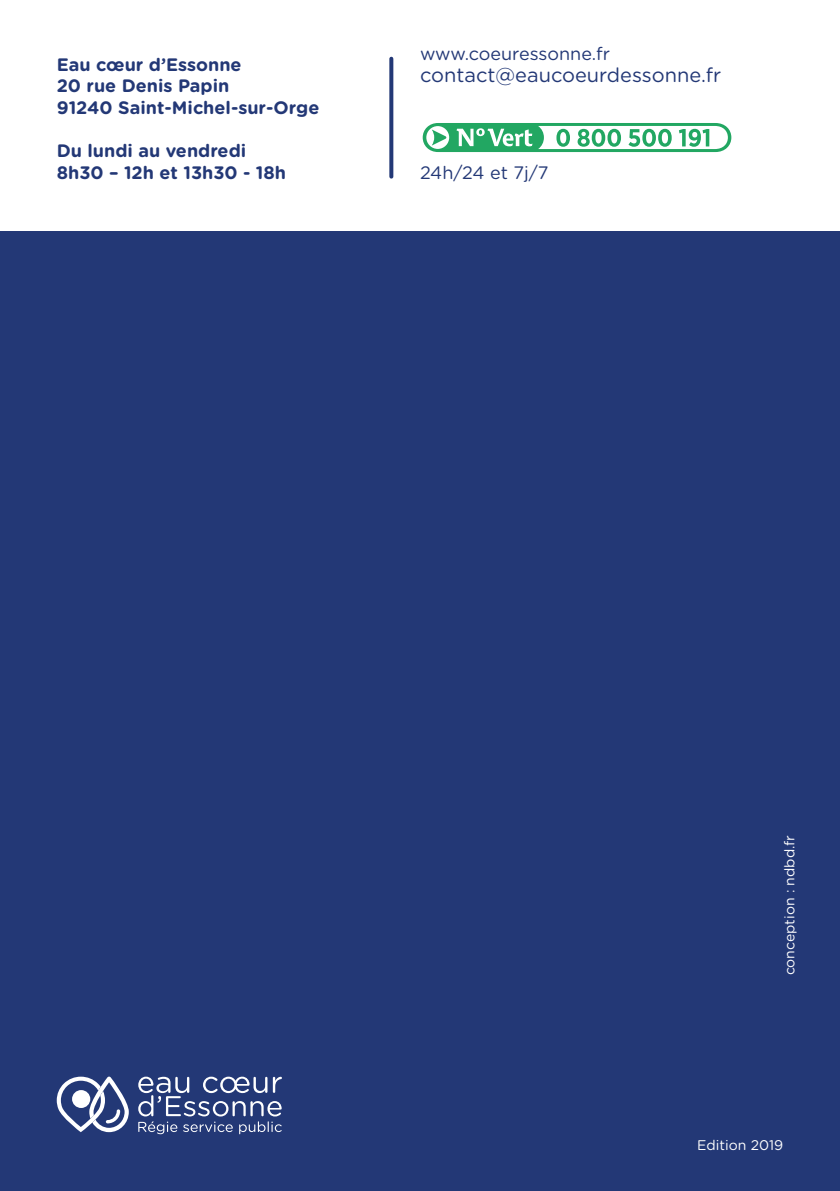
<style>
.page{position:relative;width:840px;height:1191px;background:#fff}
.page>*{position:absolute;margin:0;border:0;box-sizing:border-box;transform-origin:0 0}
.t1{font:20px "Gotham Rounded";color:#233876}
.t2{font:700 18px "Gotham Rounded";color:#233876}
.t3{font:18px "Gotham Rounded";color:#233876}
.t4{font:14px "Gotham Rounded";color:#fff}
.s1{color:#233876}
</style>
<div class="page">
<div style="left:0;top:231px;width:839px;height:960px;background:#233876"></div>
<svg style="left:138px;top:1076px;width:144px;height:58px"></svg>
<svg style="left:57px;top:1076px;width:72px;height:56px"></svg>
<svg style="left:422px;top:123px;width:309px;height:29px"></svg>
<svg style="left:389px;top:59px;width:4px;height:118px"></svg>
<p class="t2" style="left:57px;top:51px;width:186px">Eau cœur d’Essonne</p>
<p class="t2" style="left:57px;top:73px;width:174px">20 rue Denis Papin</p>
<p class="t2" style="left:57px;top:94px;width:264px">91240 Saint-Michel-sur-Orge</p>
<p class="t2" style="left:57px;top:137px;width:191px">Du lundi au vendredi</p>
<p class="t2" style="left:57px;top:159px;width:231px">8h30 – 12h et 13h30 - 18h</p>
<p class="t3" style="left:420px;top:41px;width:191px">www.coeuressonne.fr</p>
<p class="t1" style="left:420px;top:61px;width:302px">contact@eaucoeurdessonne.fr</p>
<p class="t3" style="left:420px;top:160px;width:130px">24h/24 et 7j/7</p>
<p class="t4" style="left:779px;top:975px;width:142px;rotate:-90deg">conception : ndbd.fr</p>
<p class="t4" style="left:681px;top:1135px;width:103px"><span class="s1">•</span> Edition 2019</p>
</div>
